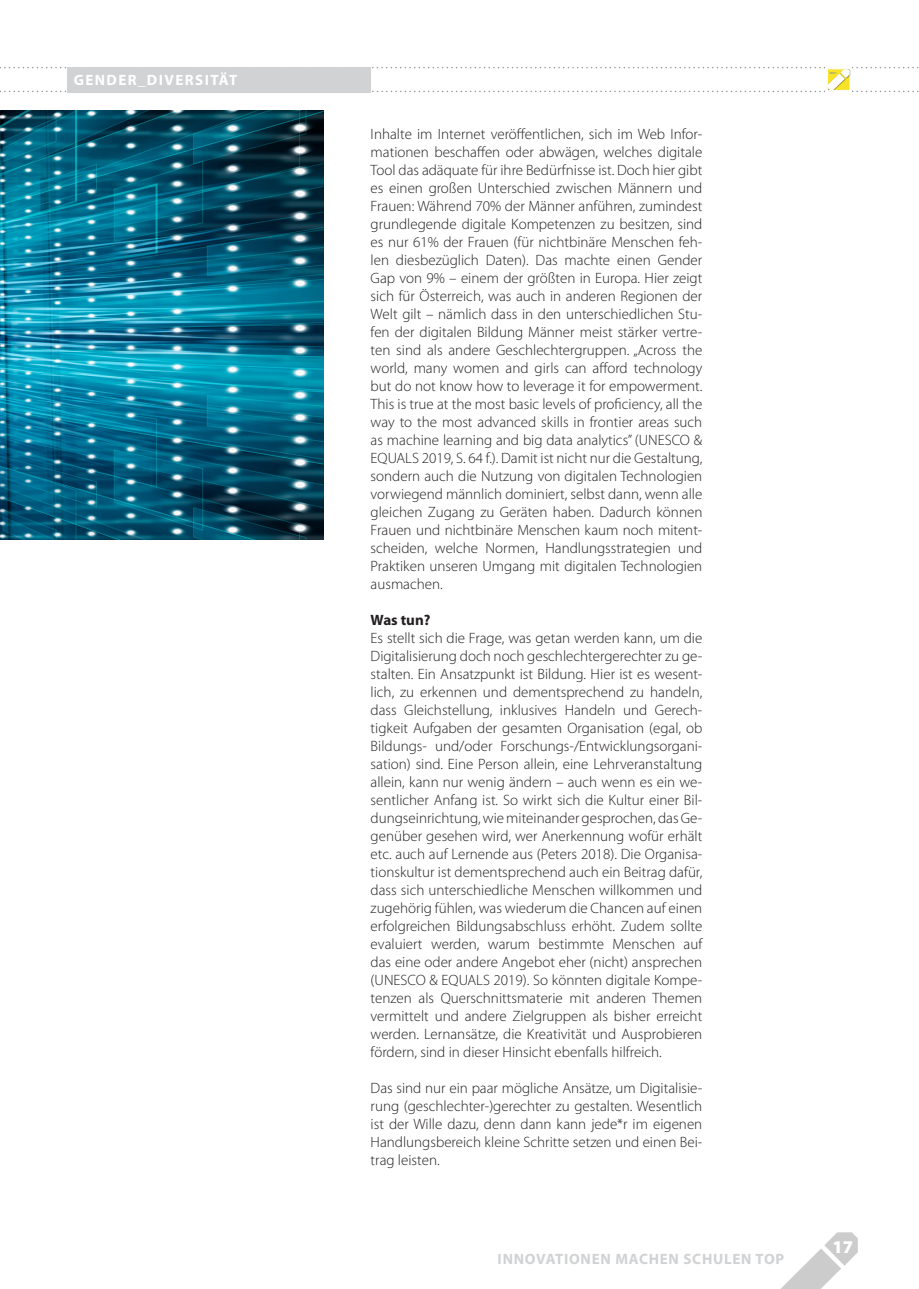
<style>
.page{position:relative;width:919px;height:1289px;background:#fff}
.page>*{position:absolute;margin:0;border:0;box-sizing:border-box;transform-origin:0 0}
.t1{font:900 18px "Myriad Pro";color:#fff}
.t2{font:300 15px/18px "Myriad Pro";color:#231f20;text-align:justify}
.t3{font:700 15px "Myriad Pro";letter-spacing:.05em;color:#d1d2d4}
.t4{font:700 15px "Myriad Pro";letter-spacing:.095em;color:#fff}
.t5{font:700 15px "Myriad Pro";color:#231f20}
.t6{font:700 2.85px "Myriad";color:#939598;scale:1.05 1}
</style>
<div class="page">
<svg style="left:782px;top:1232px;width:75px;height:56px"></svg>
<svg style="left:0;top:67px;width:919px;height:25px"></svg>
<div style="left:826px;top:68px;width:24px;height:23px;border:1px solid #fff"></div>
<div style="left:67px;top:67px;width:303px;height:25px;background:#d1d2d4"></div>
<img style="left:0;top:110px;width:323px;height:429px">
<p class="t4" style="left:74px;top:70px;width:165px">GENDER_DIVERSITÄT</p>
<p class="t2" style="left:370px;top:125px;width:333px">Inhalte im Internet veröffentlichen, sich im Web Infor&shy;mationen beschaffen oder abwägen, welches digitale Tool das adäquate für ihre Bedürfnisse ist. Doch hier gibt es einen großen Unterschied zwischen Männern und Frauen: Während 70% der Männer anführen, zumindest grundlegende digitale Kompetenzen zu besitzen, sind es nur 61% der Frauen (für nichtbinäre Menschen feh&shy;len diesbezüglich Daten). Das machte einen Gender Gap von 9% – einem der größten in Europa. Hier zeigt sich für Österreich, was auch in anderen Regionen der Welt gilt – nämlich dass in den unterschiedlichen Stu&shy;fen der digitalen Bildung Männer meist stärker vertre&shy;ten sind als andere Geschlechtergruppen. „Across the world, many women and girls can afford technology but do not know how to leverage it for empowerment.<br>This is true at the most basic levels of proficiency, all the way to the most advanced skills in frontier areas such as machine learning and big data analytics” (UNESCO &amp; EQUALS 2019, S. 64 f.). Damit ist nicht nur die Gestaltung, sondern auch die Nutzung von digitalen Technologien vorwiegend männlich dominiert, selbst dann, wenn alle gleichen Zugang zu Geräten haben. Dadurch können Frauen und nichtbinäre Menschen kaum noch mitent&shy;scheiden, welche Normen, Handlungsstrategien und Praktiken unseren Umgang mit digitalen Technologien ausmachen.</p>
<p class="t5" style="left:370px;top:610px;width:61px">Was tun?</p>
<p class="t2" style="left:370px;top:629px;width:333px">Es stellt sich die Frage, was getan werden kann, um die Digitalisierung doch noch geschlechtergerechter zu ge&shy;stalten. Ein Ansatzpunkt ist Bildung. Hier ist es wesent&shy;lich, zu erkennen und dementsprechend zu handeln, dass Gleichstellung, inklusives Handeln und Gerech&shy;tigkeit Aufgaben der gesamten Organisation (egal, ob Bildungs- und/oder Forschungs-/Entwicklungsorgani&shy;sation) sind. Eine Person allein, eine Lehrveranstaltung allein, kann nur wenig ändern – auch wenn es ein we&shy;sentlicher Anfang ist. So wirkt sich die Kultur einer Bil&shy;dungseinrichtung, wie miteinander gesprochen, das Ge&shy;genüber gesehen wird, wer Anerkennung wofür erhält etc. auch auf Lernende aus (Peters 2018). Die Organisa&shy;tionskultur ist dementsprechend auch ein Beitrag dafür, dass sich unterschiedliche Menschen willkommen und zugehörig fühlen, was wiederum die Chancen auf einen erfolgreichen Bildungsabschluss erhöht. Zudem sollte evaluiert werden, warum bestimmte Menschen auf das eine oder andere Angebot eher (nicht) ansprechen (UNESCO &amp; EQUALS 2019). So könnten digitale Kompe&shy;tenzen als Querschnittsmaterie mit anderen Themen vermittelt und andere Zielgruppen als bisher erreicht werden. Lernansätze, die Kreativität und Ausprobieren fördern, sind in dieser Hinsicht ebenfalls hilfreich.</p>
<p class="t2" style="left:370px;top:1079px;width:333px">Das sind nur ein paar mögliche Ansätze, um Digitalisie&shy;rung (geschlechter-)gerechter zu gestalten. Wesentlich ist der Wille dazu, denn dann kann jede*r im eigenen Handlungsbereich kleine Schritte setzen und einen Bei&shy;trag leisten.</p>
<p class="t3" style="left:497px;top:1249px;width:288px">INNOVATIONEN MACHEN SCHULEN TOP</p>
<p class="t6" style="left:829px;top:71px;width:8px">IMST</p>
<p class="t1" style="left:832px;top:1236px;width:22px">17</p>
</div>
